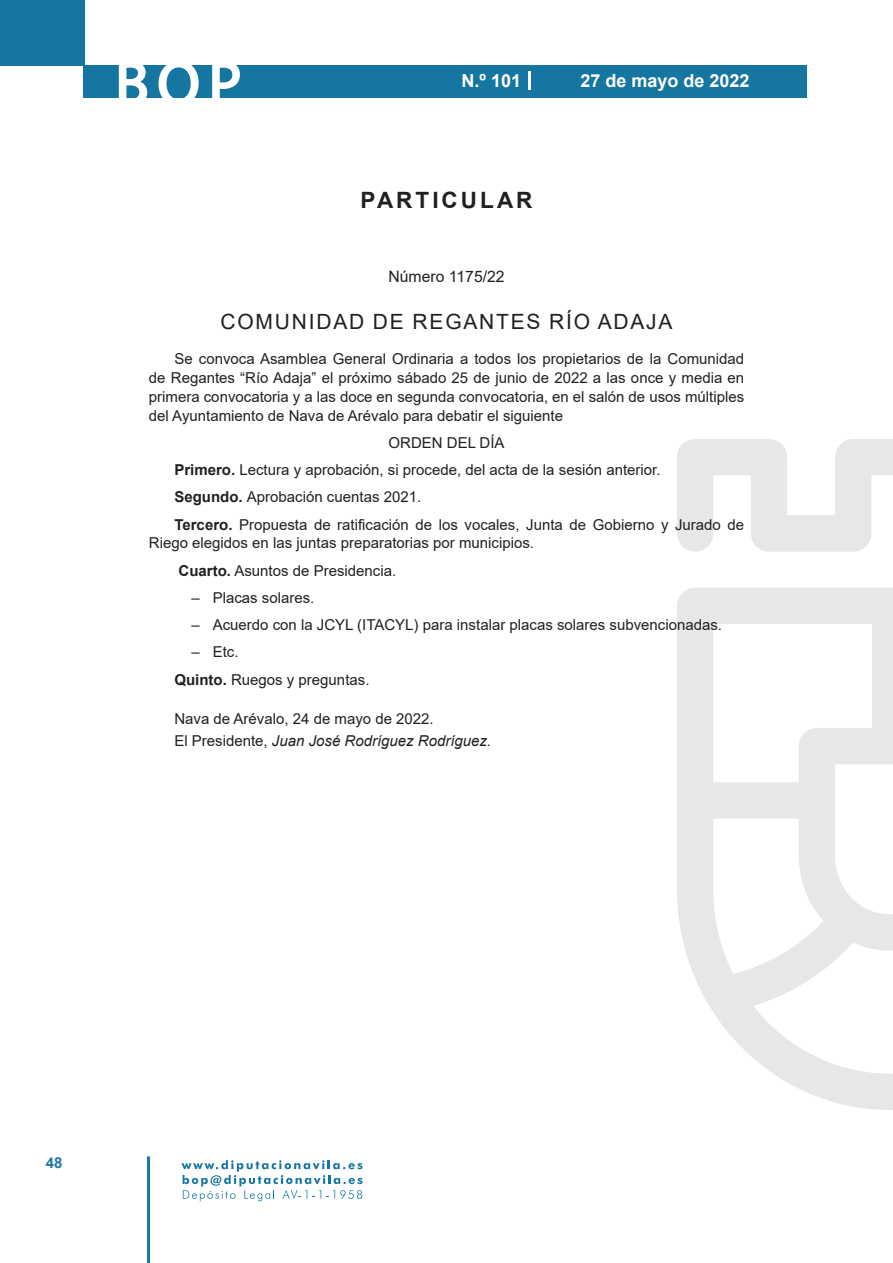
<style>
.page{position:relative;width:893px;height:1263px;background:#fff}
.page>*{position:absolute;margin:0;border:0;box-sizing:border-box;transform-origin:0 0}
.t1{font:500 61.5px "Avant Garde";color:#fff}
.t2{font:700 22.5px "Arial";letter-spacing:.135em;color:#231f20}
.t3{font:21px "Arial";letter-spacing:.085em;color:#231f20}
.t4{font:700 18px "Arial";color:#fff}
.t5{font:15.75px "Arial";color:#231f20}
.t6{font:15px/27.3px "Arial";color:#231f20}
.t7{font:700 15px "Arial";color:#1d76a4}
.s1{font-weight:700}
.s2{font-style:italic}
</style>
<div class="page">
<div style="left:0;top:0;width:85px;height:65px;background:#1676a2"></div>
<div style="left:84px;top:65px;width:723px;height:33px;background:#1676a2"></div>
<svg style="left:118px;top:65px;width:30px;height:33px"></svg>
<svg style="left:158px;top:65px;width:41px;height:33px"></svg>
<svg style="left:212px;top:65px;width:28px;height:33px"></svg>
<svg style="left:182px;top:1160px;width:181px;height:41px"></svg>
<hr style="left:147px;top:1156px;width:3px;height:107px;background:#1d76a4">
<svg style="left:529px;top:71px;width:2px;height:19px"></svg>
<svg style="left:677px;top:439px;width:216px;height:671px"></svg>
<h1 class="t1" style="left:115px;top:46px;width:128px">BOP</h1>
<p class="t4" style="left:462px;top:68px;width:61px">N.º 101</p>
<p class="t4" style="left:580px;top:68px;width:171px">27 de mayo de 2022</p>
<h2 class="t2" style="left:361px;top:184px;width:173px">PARTICULAR</h2>
<p class="t5" style="left:388px;top:266px;width:118px">Número 1175/22</p>
<h3 class="t3" style="left:221px;top:307px;width:453px">COMUNIDAD DE REGANTES RÍO ADAJA</h3>
<p class="t6" style="left:149px;top:349px;width:597px;line-height:18.8px;text-align:justify;text-indent:26px">Se convoca Asamblea General Ordinaria a todos los propietarios de la Comunidad de Regantes “Río Adaja” el próximo sábado 25 de junio de 2022 a las once y media en primera convocatoria y a las doce en segunda convocatoria, en el salón de usos múltiples del Ayuntamiento de Nava de Arévalo para debatir el siguiente</p>
<p class="t6" style="left:174px;top:429px;width:571px;text-indent:214px">ORDEN DEL DÍA<br><span class="s1">Primero.</span> Lectura y aprobación, si procede, del acta de la sesión anterior.<br><span class="s1">Segundo.</span> Aprobación cuentas 2021.<br><span class="s1">Tercero.</span> Propuesta de ratificación de los vocales, Junta de Gobierno y Jurado de</p>
<p class="t6" style="left:179px;top:529px;width:357px;text-indent:-30px">Riego elegidos en las juntas preparatorias por municipios.<br><span class="s1">Cuarto.</span> Asuntos de Presidencia.</p>
<p class="t6" style="left:191px;top:584px;width:124px">– Placas solares.</p>
<p class="t6" style="left:191px;top:611px;width:532px">– Acuerdo con la JCYL (ITACYL) para instalar placas solares subvencionadas.</p>
<p class="t6" style="left:174px;top:638px;width:197px;text-indent:17px">– Etc.<br><span class="s1">Quinto.</span> Ruegos y preguntas.</p>
<p class="t6" style="left:174px;top:707px;width:318px;line-height:22.2px">Nava de Arévalo, 24 de mayo de 2022.<br>El Presidente, <span class="s2">Juan José Rodríguez Rodríguez.</span></p>
<p class="t7" style="left:46px;top:1152px;width:18px">48</p>
</div>
